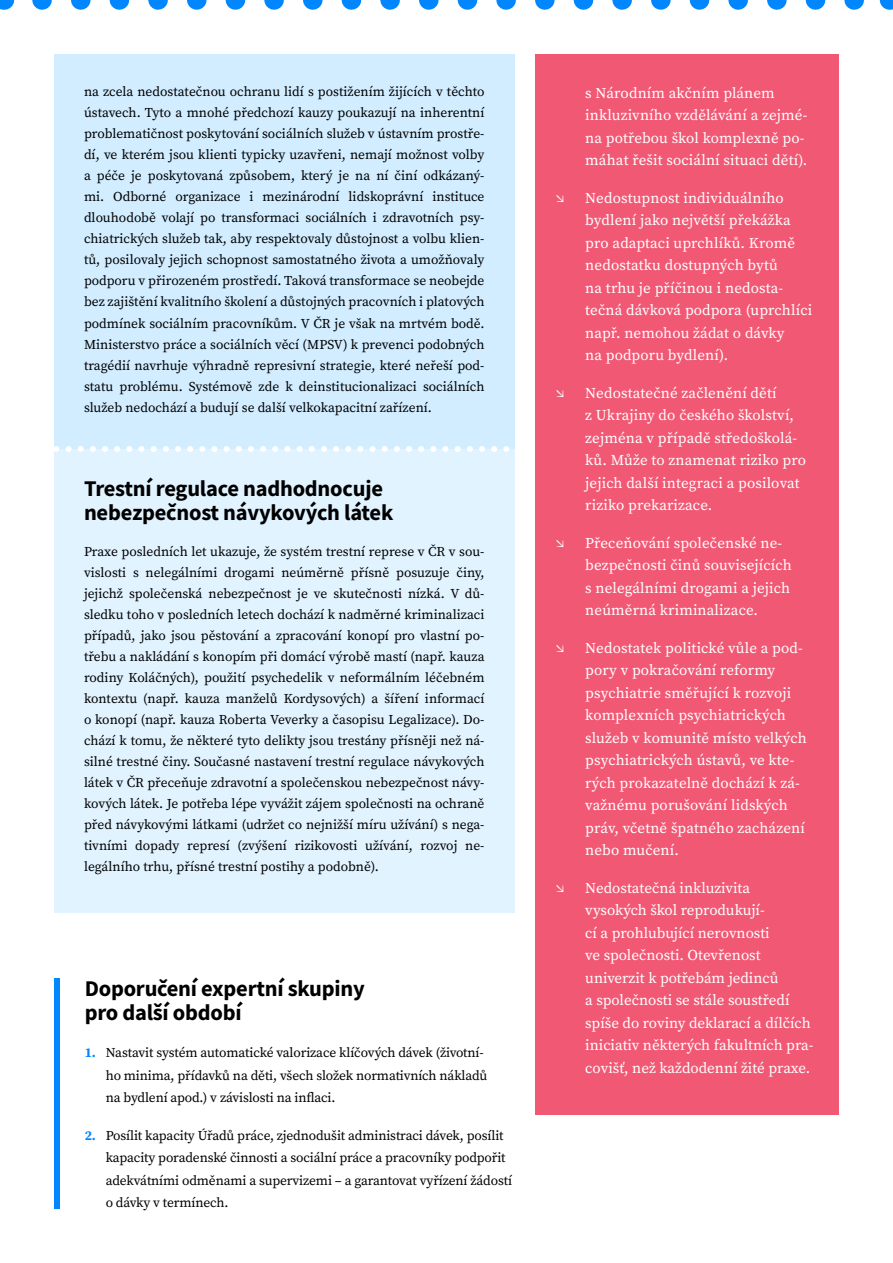
<style>
.page{position:relative;width:893px;height:1263px;background:#fff}
.page>*{position:absolute;margin:0;border:0;box-sizing:border-box;transform-origin:0 0}
.t1{font:700 22.5px/24px "Source Sans Pro";letter-spacing:-.01em;color:#000}
.t2{font:15px/22.5px "Source Serif Pro";letter-spacing:.01em;color:#fff}
.t3{font:13.5px/21px "Source Serif Pro";letter-spacing:-.01em;color:#000}
.s1{font-weight:700;color:#0087ff}
</style>
<div class="page">
<svg style="left:42px;top:0;width:822px;height:10px"></svg>
<div style="left:54px;top:979px;width:5px;height:230px;background:#0087ff"></div>
<div style="left:54px;top:54px;width:460px;height:395px;background:#d1edff"></div>
<div style="left:54px;top:449px;width:460px;height:463px;background:#e1f3ff"></div>
<svg style="left:54px;top:446px;width:482px;height:6px"></svg>
<div style="left:536px;top:54px;width:303px;height:1061px;background:#f15874"></div>
<p class="t3" style="left:84px;top:81px;width:402px;text-align:justify">na zcela nedostatečnou ochranu lidí s postižením žijících v těchto ústavech. Tyto a mnohé předchozí kauzy poukazují na inherentní problematičnost poskytování sociálních služeb v ústavním prostře&shy;dí, ve kterém jsou klienti typicky uzavřeni, nemají možnost volby a péče je poskytovaná způsobem, který je na ní činí odkázaný&shy;mi. Odborné organizace i mezinárodní lidskoprávní instituce dlouhodobě volají po transformaci sociálních i zdravotních psy&shy;chiatrických služeb tak, aby respektovaly důstojnost a volbu klien&shy;tů, posilovaly jejich schopnost samostatného života a umožňovaly podporu v přirozeném prostředí. Taková transformace se neobejde bez zajištění kvalitního školení a důstojných pracovních i platových podmínek sociálním pracovníkům. V ČR je však na mrtvém bodě.<br>Ministerstvo práce a sociálních věcí (MPSV) k prevenci podobných tragédií navrhuje výhradně represivní strategie, které neřeší pod&shy;statu problému. Systémově zde k deinstitucionalizaci sociálních služeb nedochází a budují se další velkokapacitní zařízení.</p>
<p class="t1" style="left:84px;top:476px;width:311px">Trestní regulace nadhodnocuje nebezpečnost návykových látek</p>
<p class="t3" style="left:84px;top:541px;width:402px;text-align:justify">Praxe posledních let ukazuje, že systém trestní represe v ČR v sou&shy;vislosti s nelegálními drogami neúměrně přísně posuzuje činy, jejichž společenská nebezpečnost je ve skutečnosti nízká. V dů&shy;sledku toho v posledních letech dochází k nadměrné kriminalizaci případů, jako jsou pěstování a zpracování konopí pro vlastní po&shy;třebu a nakládání s konopím při domácí výrobě mastí (např. kauza rodiny Koláčných), použití psychedelik v neformálním léčebném kontextu (např. kauza manželů Kordysových) a šíření informací o konopí (např. kauza Roberta Veverky a časopisu Legalizace). Do&shy;chází k tomu, že některé tyto delikty jsou trestány přísněji než ná&shy;silné trestné činy. Současné nastavení trestní regulace návykových látek v ČR přeceňuje zdravotní a společenskou nebezpečnost návy&shy;kových látek. Je potřeba lépe vyvážit zájem společnosti na ochraně před návykovými látkami (udržet co nejnižší míru užívání) s nega&shy;tivními dopady represí (zvýšení rizikovosti užívání, rozvoj ne&shy;legálního trhu, přísné trestní postihy a podobně).</p>
<p class="t1" style="left:85px;top:976px;width:282px">Doporučení expertní skupiny pro další období</p>
<p class="t3" style="left:106px;top:1041px;width:383px;line-height:22.5px;text-indent:-21px"><span class="s1">1.</span> Nastavit systém automatické valorizace klíčových dávek (životní&shy;ho minima, přídavků na děti, všech složek normativních nákladů na bydlení apod.) v závislosti na inflaci.</p>
<p class="t3" style="left:106px;top:1124px;width:408px;line-height:22.5px;text-indent:-21px"><span class="s1">2.</span> Posílit kapacity Úřadů práce, zjednodušit administraci dávek, posílit kapacity poradenské činnosti a sociální práce a pracovníky podpořit adekvátními odměnami a supervizemi – a garantovat vyřízení žádostí o dávky v termínech.</p>
<p class="t2" style="left:585px;top:82px;width:224px">s Národním akčním plánem inkluzivního vzdělávání a zejmé&shy;na potřebou škol komplexně po&shy;máhat řešit sociální situaci dětí).</p>
<p class="t2" style="left:555px;top:187px;width:11px">↘</p>
<p class="t2" style="left:585px;top:187px;width:228px">Nedostupnost individuálního bydlení jako největší překážka pro adaptaci uprchlíků. Kromě nedostatku dostupných bytů<br>na trhu je příčinou i nedosta&shy;tečná dávková podpora (uprchlíci např. nemohou žádat o dávky<br>na podporu bydlení).</p>
<p class="t2" style="left:555px;top:382px;width:11px">↘</p>
<p class="t2" style="left:585px;top:382px;width:222px">Nedostatečné začlenění dětí<br>z Ukrajiny do českého školství, zejména v případě středoškolá&shy;ků. Může to znamenat riziko pro jejich další integraci a posilovat riziko prekarizace.</p>
<p class="t2" style="left:555px;top:532px;width:11px">↘</p>
<p class="t2" style="left:585px;top:532px;width:208px">Přeceňování společenské ne&shy;bezpečnosti činů souvisejících s nelegálními drogami a jejich neúměrná kriminalizace.</p>
<p class="t2" style="left:555px;top:637px;width:11px">↘</p>
<p class="t2" style="left:585px;top:637px;width:223px">Nedostatek politické vůle a pod&shy;pory v pokračování reformy psychiatrie směřující k rozvoji komplexních psychiatrických služeb v komunitě místo velkých psychiatrických ústavů, ve kte&shy;rých prokazatelně dochází k zá&shy;važnému porušování lidských práv, včetně špatného zacházení nebo mučení.</p>
<p class="t2" style="left:555px;top:877px;width:11px">↘</p>
<p class="t2" style="left:585px;top:877px;width:230px">Nedostatečná inkluzivita vysokých škol reprodukují-<br>cí a prohlubující nerovnosti<br>ve společnosti. Otevřenost univerzit k potřebám jedinců<br>a společnosti se stále soustředí spíše do roviny deklarací a dílčích iniciativ některých fakultních pra&shy;covišť, než každodenní žité praxe.</p>
</div>
